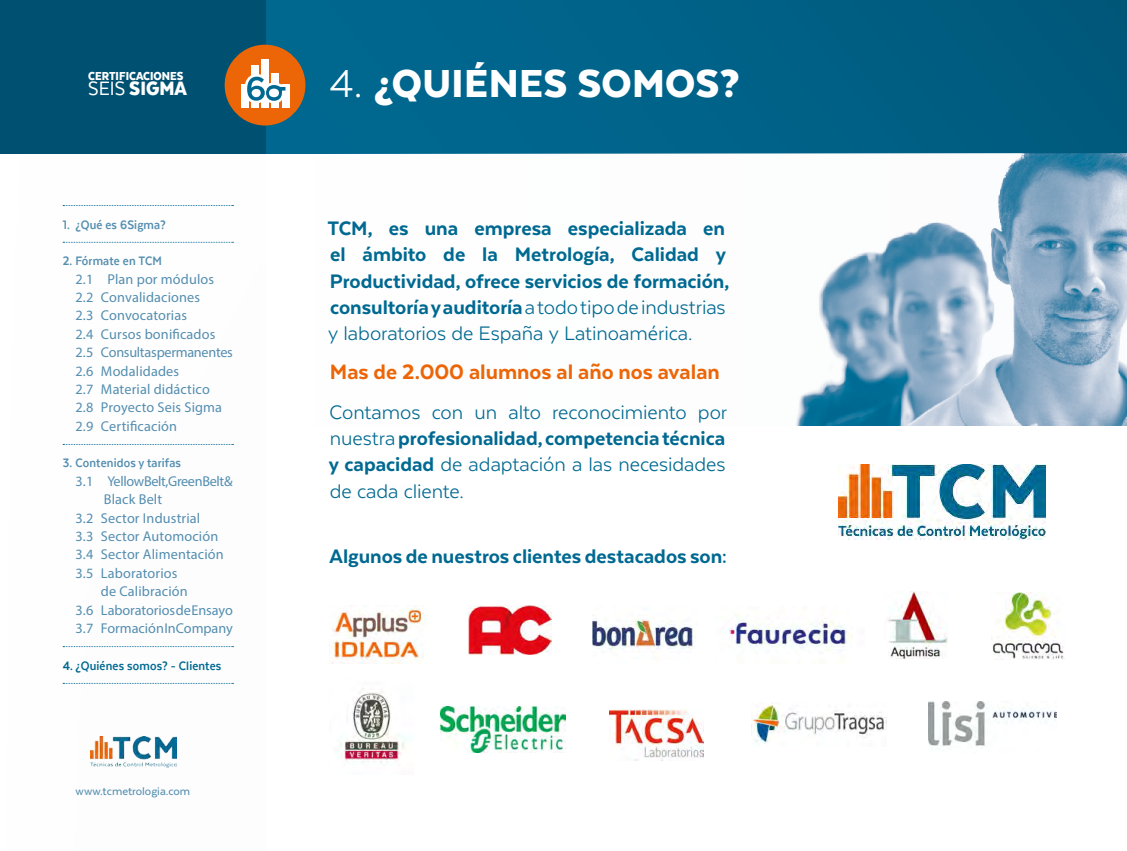
<style>
.page{position:relative;width:1127px;height:851px;background:#fff}
.page>*{position:absolute;margin:0;border:0;box-sizing:border-box;transform-origin:0 0}
.t1{font:900 45px "Texta";letter-spacing:.01em;color:#fff}
.t2{font:800 24px "Texta";color:#ec6608}
.t3{font:800 22.5px/26.2px "Texta";color:#006991}
.t4{font:22.5px/26.2px "Texta";letter-spacing:-.005em;color:#006991;text-align:justify}
.t5{font:900 22.5px "Texta Narrow";color:#fff}
.t6{font:14.25px/18.3px "Myriad Pro";letter-spacing:.01em;color:#548eb0}
.t7{font:700 14.25px "Texta Narrow";letter-spacing:.01em;color:#548eb0}
.t8{font:700 14.25px "Texta Narrow";letter-spacing:.01em;color:#006991}
.t9{font:14.25px "Myriad Pro";letter-spacing:-.025em;color:#548eb0}
.t10{font:900 13.5px "Texta Narrow";color:#fff}
.t11{font:500 12.75px "Texta";color:#548eb0}
.s1{font-weight:400}
.s2{font-weight:800}
</style>
<div class="page">
<div style="left:0;top:0;width:1127px;height:153px;background:linear-gradient(to bottom,#006086,#006289)"></div>
<svg style="left:63px;top:205px;width:170px;height:1px"></svg>
<svg style="left:63px;top:242px;width:170px;height:1px"></svg>
<svg style="left:63px;top:444px;width:170px;height:1px"></svg>
<svg style="left:63px;top:646px;width:170px;height:1px"></svg>
<svg style="left:63px;top:683px;width:170px;height:1px"></svg>
<div style="left:0;top:0;width:265px;height:153px;background:#005171"></div>
<div style="left:225px;top:45px;width:80px;height:80px;background:#ec6608;border-radius:50%"></div>
<div style="left:241px;top:84px;width:7px;height:24px;background:#fff"></div>
<div style="left:282px;top:84px;width:7px;height:24px;background:#fff"></div>
<div style="left:271px;top:73px;width:8px;height:35px;background:#fff"></div>
<div style="left:251px;top:65px;width:8px;height:43px;background:#fff"></div>
<div style="left:261px;top:59px;width:8px;height:49px;background:#fff"></div>
<svg style="left:245px;top:74px;width:45px;height:32px"></svg>
<div style="left:309px;top:153px;width:818px;height:272px;background:#fbfcfd"></div>
<img style="left:661px;top:153px;width:466px;height:272px">
<img style="left:839px;top:464px;width:206px;height:75px">
<img style="left:331px;top:605px;width:96px;height:58px">
<img style="left:468px;top:605px;width:84px;height:49px">
<img style="left:592px;top:615px;width:101px;height:44px">
<img style="left:725px;top:614px;width:127px;height:37px">
<img style="left:888px;top:592px;width:59px;height:66px">
<img style="left:340px;top:689px;width:67px;height:75px">
<img style="left:609px;top:709px;width:94px;height:51px">
<img style="left:751px;top:703px;width:135px;height:41px">
<img style="left:441px;top:706px;width:124px;height:45px">
<img style="left:929px;top:701px;width:128px;height:46px">
<img style="left:992px;top:592px;width:72px;height:67px">
<img style="left:90px;top:736px;width:86px;height:31px">
<p class="t10" style="left:88px;top:69px;width:97px">CERTIFICACIONES</p>
<h3 class="t5" style="left:88px;top:77px;width:100px"><span class="s1">SEIS</span> SIGMA</h3>
<p class="t7" style="left:63px;top:217px;width:105px">1. ¿Qué es 6Sigma?</p>
<p class="t7" style="left:63px;top:254px;width:101px">2. Fórmate en TCM</p>
<p class="t6" style="left:75px;top:269px;width:159px">2.1 Plan por módulos<br>2.2 Convalidaciones<br>2.3 Convocatorias<br>2.4 Cursos bonificados<br>2.5 Consultas permanentes<br>2.6 Modalidades<br>2.7 Material didáctico<br>2.8 Proyecto Seis Sigma<br>2.9 Certificación</p>
<p class="t7" style="left:63px;top:456px;width:120px">3. Contenidos y tarifas</p>
<p class="t9" style="left:75px;top:472px;width:159px">3.1 Yellow Belt, Green Belt &amp;</p>
<p class="t6" style="left:104px;top:490px;width:60px">Black Belt</p>
<p class="t6" style="left:75px;top:508px;width:126px">3.2 Sector Industrial</p>
<p class="t6" style="left:75px;top:526px;width:144px">3.3 Sector Automoción</p>
<p class="t6" style="left:75px;top:545px;width:150px">3.4 Sector Alimentación</p>
<p class="t6" style="left:75px;top:563px;width:103px">3.5 Laboratorios</p>
<p class="t6" style="left:101px;top:582px;width:88px">de Calibración</p>
<p class="t6" style="left:75px;top:600px;width:159px">3.6 Laboratorios de Ensayo</p>
<p class="t6" style="left:75px;top:618px;width:159px">3.7 Formación InCompany</p>
<p class="t8" style="left:63px;top:658px;width:160px">4. ¿Quiénes somos? - Clientes</p>
<p class="t11" style="left:76px;top:784px;width:116px">www.tcmetrologia.com</p>
<h1 class="t1" style="left:330px;top:60px;width:412px"><span class="s1">4.</span> ¿QUIÉNES SOMOS?</h1>
<h3 class="t3" style="left:327px;top:215px;width:403px">TCM, es una empresa especializada en el ámbito de la Metrología, Calidad y Productividad, ofrece servicios de formación, consultoría y auditoría <span class="s1">a todo tipo de industrias y laboratorios de España y Latinoamérica.</span></h3>
<h2 class="t2" style="left:330px;top:360px;width:391px">Mas de 2.000 alumnos al año nos avalan</h2>
<h3 class="t4" style="left:329px;top:398px;width:400px">Contamos con un alto reconocimiento por nuestra <span class="s2">profesionalidad, competencia técnica y capacidad</span> de adaptación a las necesidades de cada cliente.</h3>
<h3 class="t3" style="left:330px;top:543px;width:399px">Algunos de nuestros clientes destacados son:</h3>
</div>
